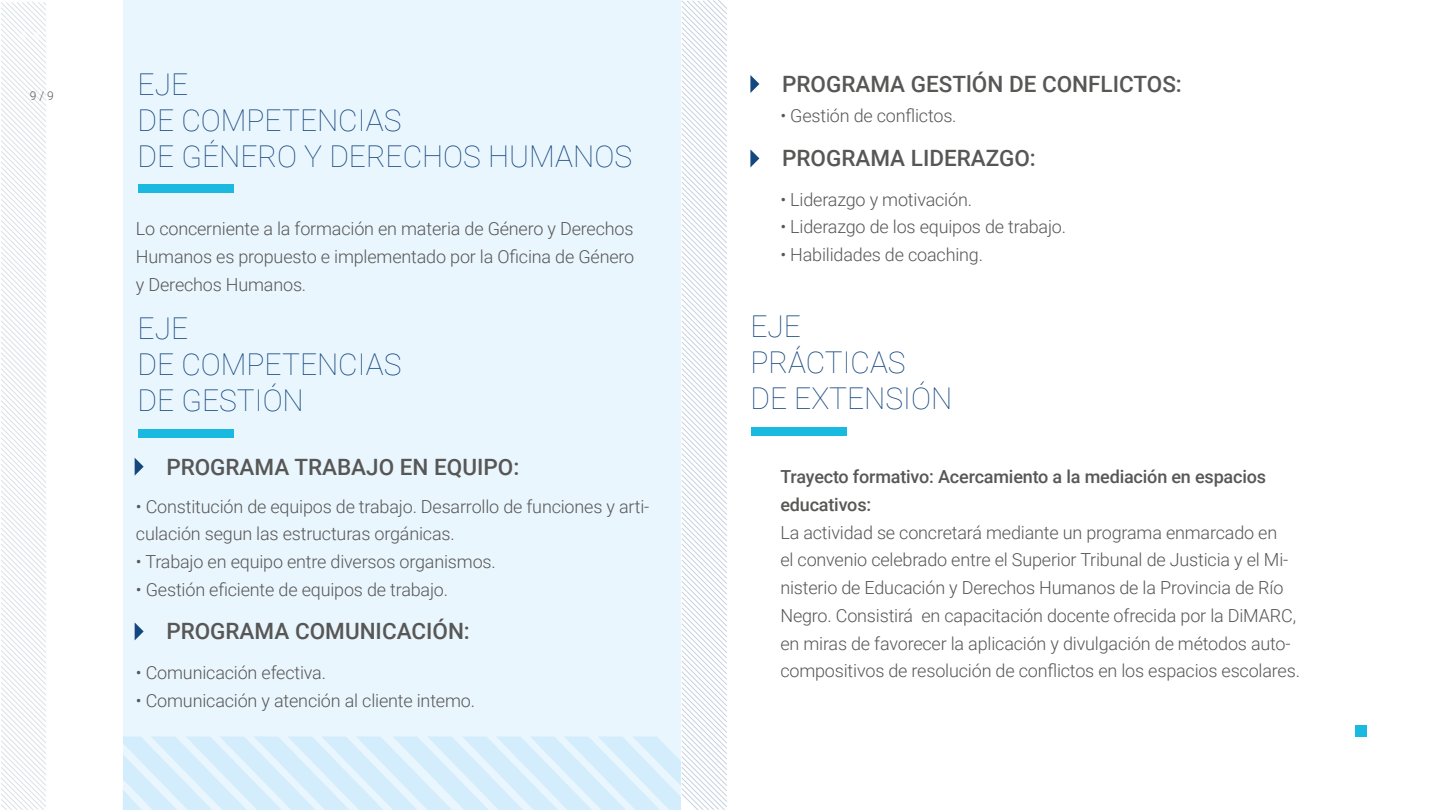
<style>
.page{position:relative;width:1440px;height:810px;background:#fff}
.page>*{position:absolute;margin:0;border:0;box-sizing:border-box;transform-origin:0 0}
.t1{font:100 30px/36px "Roboto";color:#15477f}
.t2{font:500 22.5px "Roboto";color:#575756}
.t3{font:300 18px/27.8px "Roboto";letter-spacing:-.01em;color:#575756}
.t4{font:500 18px/27.8px "Roboto";letter-spacing:-.01em;color:#575756}
.t5{font:300 12px "Roboto";color:#575756}
</style>
<div class="page">
<svg style="left:1px;top:1px;width:45px;height:809px"></svg>
<svg style="left:123px;top:0;width:604px;height:810px;background:#e8f4fd"></svg>
<svg style="left:750px;top:75px;width:9px;height:18px"></svg>
<svg style="left:750px;top:149px;width:9px;height:18px"></svg>
<div style="left:751px;top:427px;width:95px;height:8px;background:#1abae0"></div>
<div style="left:1355px;top:725px;width:12px;height:12px;background:#1abae0"></div>
<p class="t5" style="left:30px;top:87px;width:25px">9 / 9</p>
<h1 class="t1" style="left:138px;top:65px;width:496px">EJE<br>DE COMPETENCIAS<br>DE GÉNERO Y DERECHOS HUMANOS</h1>
<p class="t3" style="left:136px;top:214px;width:500px;text-align:justify">Lo concerniente a la formación en materia de Género y Derechos Humanos es propuesto e implementado por la Oficina de Género y Derechos Humanos.</p>
<h1 class="t1" style="left:138px;top:309px;width:265px">EJE<br>DE COMPETENCIAS<br>DE GESTIÓN</h1>
<p class="t2" style="left:166px;top:451px;width:354px">PROGRAMA TRABAJO EN EQUIPO:</p>
<p class="t3" style="left:136px;top:492px;width:515px">• Constitución de equipos de trabajo. Desarrollo de funciones y arti&shy;culación segun las estructuras orgánicas.</p>
<p class="t3" style="left:136px;top:547px;width:361px">• Trabajo en equipo entre diversos organismos.</p>
<p class="t3" style="left:136px;top:575px;width:314px">• Gestión eficiente de equipos de trabajo.</p>
<p class="t2" style="left:166px;top:616px;width:305px">PROGRAMA COMUNICACIÓN:</p>
<p class="t3" style="left:136px;top:658px;width:192px">• Comunicación efectiva.</p>
<p class="t3" style="left:136px;top:686px;width:341px">• Comunicación y atención al cliente intemo.</p>
<p class="t2" style="left:782px;top:68px;width:401px">PROGRAMA GESTlÓN DE CONFLICTOS:</p>
<p class="t3" style="left:780px;top:101px;width:178px">• Gestión de conflictos.</p>
<p class="t2" style="left:782px;top:143px;width:255px">PROGRAMA LIDERAZGO:</p>
<p class="t3" style="left:780px;top:185px;width:193px">• Liderazgo y motivación.</p>
<p class="t3" style="left:780px;top:212px;width:287px">• Liderazgo de los equipos de trabajo.</p>
<p class="t3" style="left:780px;top:240px;width:204px">• Habilidades de coaching.</p>
<h1 class="t1" style="left:750px;top:307px;width:203px">EJE<br>PRÁCTICAS<br>DE EXTENSIÓN</h1>
<p class="t4" style="left:780px;top:462px;width:487px">Trayecto formativo: Acercamiento a la mediación en espacios educativos:</p>
<p class="t3" style="left:780px;top:518px;width:521px">La actividad se concretará mediante un programa enmarcado en<br>el convenio celebrado entre el Superior Tribunal de Justicia y el Mi&shy;nisterio de Educación y Derechos Humanos de la Provincia de Río Negro. Consistirá en capacitación docente ofrecida por la DiMARC, en miras de favorecer la aplicación y divulgación de métodos auto&shy;compositivos de resolución de conflictos en los espacios escolares.</p>
</div>
